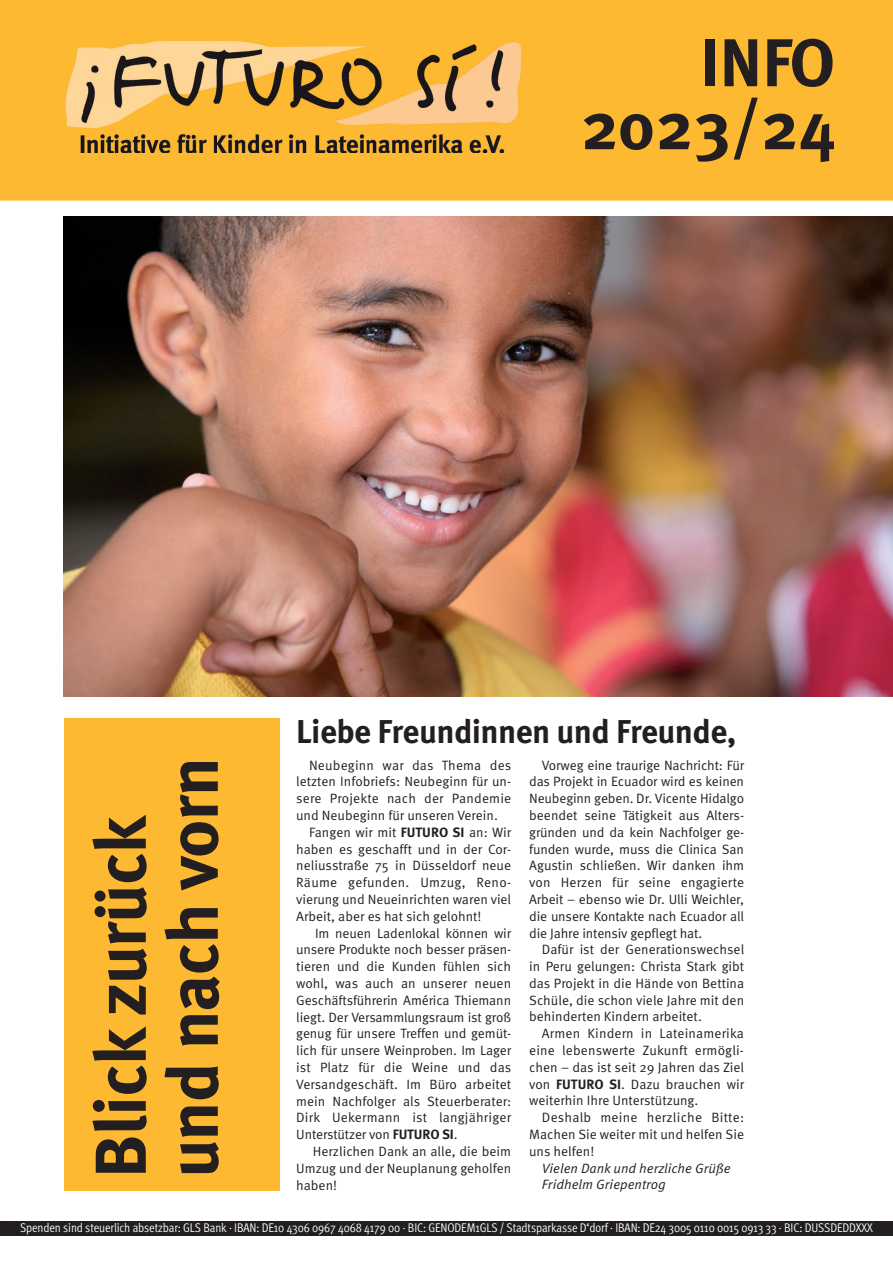
<style>
.page{position:relative;width:893px;height:1263px;background:#fff}
.page>*{position:absolute;margin:0;border:0;box-sizing:border-box;transform-origin:0 0}
.t1{font:700 72px/72px "Meta Pro";letter-spacing:-.025em;color:#231f20}
.t2{font:700 67.5px/63px "Meta Pro";color:#231f20;text-align:right}
.t3{font:700 33px "Meta Pro";letter-spacing:-.02em;color:#231f20}
.t4{font:13.5px/16.8px "Meta Pro Norm";color:#231f20;text-align:justify}
.t5{font:13.5px/16.8px "Meta Pro Norm Ita";color:#231f20}
.t6{font:13.5px "Meta Pro Norm";letter-spacing:.02em;color:#231f20}
.t7{font:12.6px "Meta Pro Cond Norm";letter-spacing:-.01em;color:#fff}
.s1{font-family:"Meta Pro";font-weight:700}
</style>
<div class="page">
<div style="left:0;top:0;width:893px;height:201px;background:#fdb931"></div>
<div style="left:561px;top:34px;width:276px;height:153px;border:2px solid #fdb931"></div>
<div style="left:0;top:1221px;width:893px;height:15px;background:#231f20"></div>
<img style="left:66px;top:41px;width:455px;height:112px">
<img style="left:64px;top:217px;width:829px;height:479px">
<div style="left:64px;top:718px;width:215px;height:472px;background:#fdb931"></div>
<h2 class="t2" style="left:581px;top:27px;width:256px">INFO<br>2023/24</h2>
<h1 class="t1" style="left:80px;top:1178px;width:423px;rotate:-90deg">Blick zurück und nach vorn</h1>
<h3 class="t3" style="left:296px;top:706px;width:442px">Liebe Freundinnen und Freunde,</h3>
<p class="t4" style="left:309px;top:756px;width:204px">Neubeginn war das Thema des</p>
<p class="t4" style="left:296px;top:772px;width:216px">letzten Infobriefs: Neubeginn für un-</p>
<p class="t4" style="left:296px;top:789px;width:217px">sere Projekte nach der Pandemie</p>
<p class="t4" style="left:296px;top:806px;width:203px">und Neubeginn für unseren Ver ein.</p>
<p class="t4" style="left:309px;top:823px;width:204px">Fangen wir mit <span class="s1">FUTURO SI</span> an: Wir</p>
<p class="t4" style="left:296px;top:840px;width:216px">haben es geschafft und in der Cor-</p>
<p class="t4" style="left:296px;top:856px;width:216px">neliusstraße 75 in Düsseldorf neue</p>
<p class="t6" style="left:296px;top:872px;width:216px">Räume gefunden. Umzug, Reno-</p>
<p class="t4" style="left:296px;top:890px;width:217px">vierung und Neueinrich ten waren viel</p>
<p class="t4" style="left:296px;top:907px;width:187px">Arbeit, aber es hat sich gelohnt!</p>
<p class="t4" style="left:315px;top:924px;width:198px">Im neuen Ladenlokal können wir</p>
<p class="t4" style="left:296px;top:940px;width:216px">unsere Produkte noch besser präsen-</p>
<p class="t4" style="left:296px;top:957px;width:216px">tieren und die Kunden fühlen sich</p>
<p class="t4" style="left:296px;top:974px;width:216px">wohl, was auch an unserer neuen</p>
<p class="t4" style="left:296px;top:991px;width:216px">Geschäfts führerin América Thiemann</p>
<p class="t4" style="left:296px;top:1008px;width:216px">liegt. Der Ver samm lungs raum ist groß</p>
<p class="t4" style="left:296px;top:1024px;width:216px">genug für unsere Treffen und gemüt-</p>
<p class="t4" style="left:296px;top:1041px;width:216px">lich für unsere Weinproben. Im Lager</p>
<p class="t4" style="left:296px;top:1058px;width:217px">ist Platz für die Weine und das</p>
<p class="t4" style="left:296px;top:1075px;width:217px">Versand geschäft. Im Büro arbeitet</p>
<p class="t4" style="left:296px;top:1092px;width:217px">mein Nachfolger als Steuerbe rater:</p>
<p class="t4" style="left:296px;top:1108px;width:216px">Dirk Uekermann ist langjähriger</p>
<p class="t4" style="left:296px;top:1125px;width:163px">Unterstützer von <span class="s1">FUTURO SI</span>.</p>
<p class="t4" style="left:313px;top:1142px;width:200px">Herzlichen Dank an alle, die beim</p>
<p class="t4" style="left:296px;top:1159px;width:217px">Umzug und der Neuplanung geholfen</p>
<p class="t4" style="left:296px;top:1175px;width:42px">haben!</p>
<p class="t4" style="left:529px;top:755px;width:217px;text-indent:13px">Vorweg eine traurige Nachricht: Für das Projekt in Ecuador wird es keinen Neubeginn geben. Dr. Vicente Hidalgo beendet seine Tätigkeit aus Alters&shy;gründen und da kein Nachfol ger ge&shy;funden wurde, muss die Clinica San Agustin schließen. Wir danken ihm von Herzen für seine engagierte Arbeit – ebenso wie Dr. Ulli Weichler, die unsere Kontakte nach Ecuador all die Jahre intensiv gepflegt hat.</p>
<p class="t4" style="left:529px;top:940px;width:217px;text-indent:13px">Dafür ist der Generationswechsel in Peru gelungen: Christa Stark gibt das Projekt in die Hände von Bettina Schüle, die schon viele Jahre mit den behinderten Kindern arbeitet.</p>
<p class="t4" style="left:529px;top:1024px;width:217px;text-indent:13px">Armen Kindern in Lateinamerika eine lebenswerte Zukunft ermögli&shy;chen – das ist seit 29 Jahren das Ziel von <span class="s1">FUTURO SI</span>. Dazu brauchen wir weiterhin Ihre Unterstützung.</p>
<p class="t4" style="left:529px;top:1108px;width:216px;text-indent:13px">Deshalb meine herzliche Bitte:<br>Machen Sie weiter mit und helfen Sie uns helfen!</p>
<p class="t5" style="left:542px;top:1159px;width:190px">Vielen Dank und herzliche Grüße<br>Fridhelm Griepentrog</p>
<p class="t7" style="left:20px;top:1219px;width:854px">Spenden sind steuerlich absetzbar: GLS Bank · IBAN: DE10 4306 0967 4068 4179 00 · BIC: GENODEM1GLS / Stadtsparkasse D‘dorf · IBAN: DE24 3005 0110 0015 0913 33 · BIC: DUSSDEDDXXX</p>
</div>
